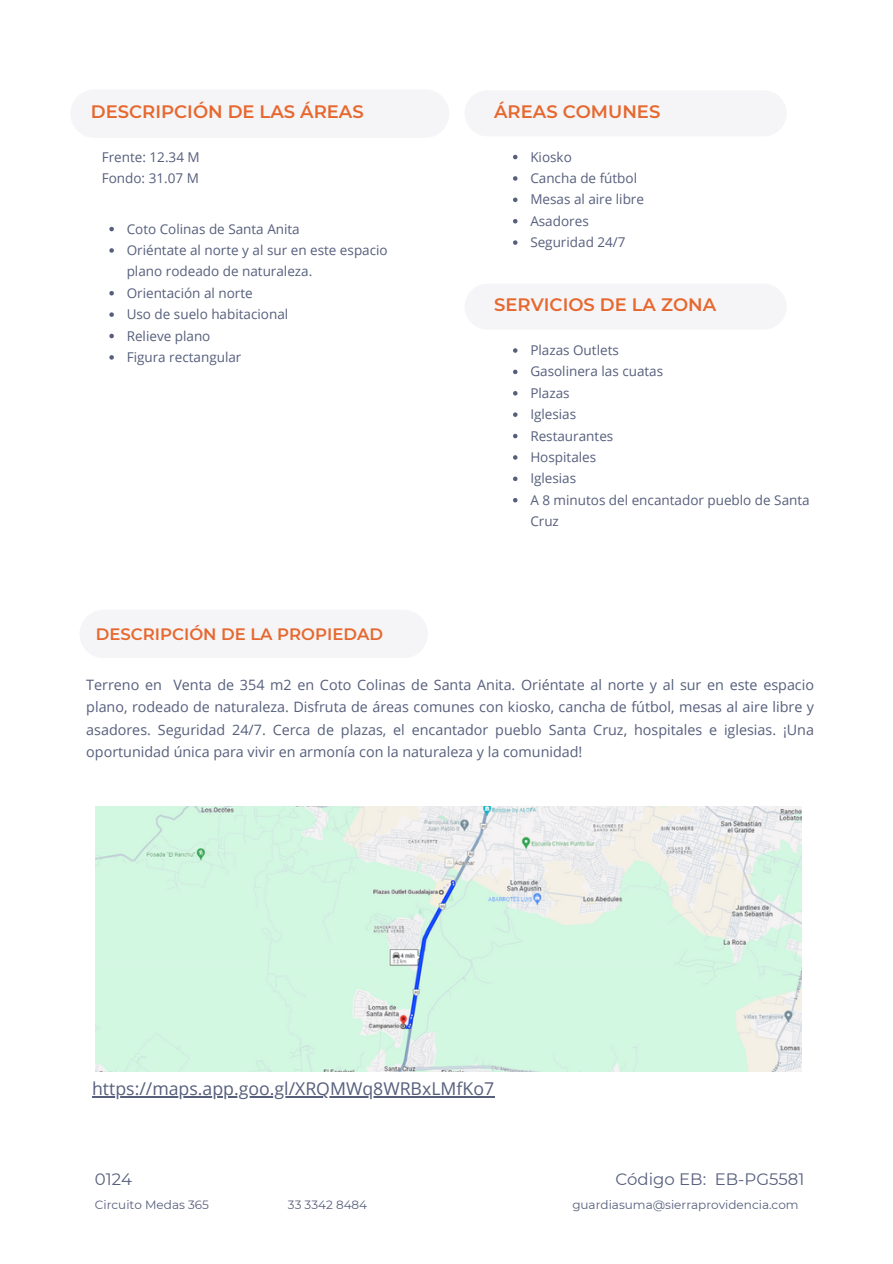
<style>
.page{position:relative;width:893px;height:1264px;background:#fff}
.page>*{position:absolute;margin:0;border:0;box-sizing:border-box;transform-origin:0 0}
.t1{font:600 18px "Montserrat";color:#e6682f}
.t2{font:17.7px "Open Sans";color:#565f7c}
.t3{font:600 16.5px "Montserrat";color:#e6682f}
.t4{font:16.5px "Montserrat";color:#565f7c}
.t5{font:14.25px/22.5px "Open Sans";color:#565f7c;text-align:justify}
.t6{font:13.5px/21.3px "Open Sans";color:#565f7c}
.t7{font:12px "Montserrat";color:#565f7c}
</style>
<div class="page">
<img style="left:95px;top:806px;width:706px;height:264px">
<div style="left:464px;top:283px;width:322px;height:47px;background:#f5f5f7;border-radius:23px"></div>
<div style="left:464px;top:90px;width:322px;height:46px;background:#f5f5f7;border-radius:23px"></div>
<hr style="left:92px;top:1096px;width:402px;height:1px;background:#565f7c">
<svg style="left:109px;top:227px;width:5px;height:4px"></svg>
<svg style="left:109px;top:248px;width:5px;height:5px"></svg>
<svg style="left:109px;top:291px;width:5px;height:4px"></svg>
<svg style="left:109px;top:312px;width:5px;height:5px"></svg>
<svg style="left:109px;top:334px;width:5px;height:4px"></svg>
<svg style="left:109px;top:355px;width:5px;height:4px"></svg>
<svg style="left:513px;top:348px;width:4px;height:5px"></svg>
<svg style="left:513px;top:369px;width:4px;height:5px"></svg>
<svg style="left:513px;top:391px;width:4px;height:4px"></svg>
<svg style="left:513px;top:412px;width:4px;height:5px"></svg>
<svg style="left:513px;top:434px;width:4px;height:4px"></svg>
<svg style="left:513px;top:455px;width:4px;height:4px"></svg>
<svg style="left:513px;top:476px;width:4px;height:5px"></svg>
<svg style="left:513px;top:498px;width:4px;height:4px"></svg>
<svg style="left:513px;top:155px;width:4px;height:4px"></svg>
<svg style="left:513px;top:176px;width:4px;height:5px"></svg>
<svg style="left:513px;top:197px;width:4px;height:5px"></svg>
<svg style="left:513px;top:219px;width:4px;height:4px"></svg>
<svg style="left:513px;top:240px;width:4px;height:5px"></svg>
<p class="t1" style="left:91px;top:101px;width:274px">DESCRIPCIÓN DE LAS ÁREAS</p>
<p class="t6" style="left:102px;top:146px;width:99px">Frente: 12.34 M</p>
<p class="t6" style="left:102px;top:167px;width:98px">Fondo: 31.07 M</p>
<p class="t6" style="left:127px;top:218px;width:175px">Coto Colinas de Santa Anita</p>
<p class="t6" style="left:127px;top:239px;width:262px">Oriéntate al norte y al sur en este espacio plano rodeado de naturaleza.</p>
<p class="t6" style="left:127px;top:282px;width:127px">Orientación al norte</p>
<p class="t6" style="left:127px;top:303px;width:163px">Uso de suelo habitacional</p>
<p class="t6" style="left:127px;top:324px;width:85px">Relieve plano</p>
<p class="t6" style="left:127px;top:346px;width:116px">Figura rectangular</p>
<p class="t1" style="left:494px;top:101px;width:168px">ÁREAS COMUNES</p>
<p class="t6" style="left:530px;top:146px;width:43px">Kiosko</p>
<p class="t6" style="left:530px;top:167px;width:108px">Cancha de fútbol</p>
<p class="t6" style="left:530px;top:188px;width:115px">Mesas al aire libre</p>
<p class="t6" style="left:530px;top:210px;width:60px">Asadores</p>
<p class="t6" style="left:530px;top:231px;width:97px">Seguridad 24/7</p>
<p class="t1" style="left:494px;top:294px;width:223px">SERVICIOS DE LA ZONA</p>
<p class="t6" style="left:530px;top:339px;width:90px">Plazas Outlets</p>
<p class="t6" style="left:530px;top:360px;width:134px">Gasolinera las cuatas</p>
<p class="t6" style="left:530px;top:382px;width:41px">Plazas</p>
<p class="t6" style="left:530px;top:403px;width:47px">Iglesias</p>
<p class="t6" style="left:530px;top:424px;width:84px">Restaurantes</p>
<p class="t6" style="left:530px;top:446px;width:67px">Hospitales</p>
<p class="t6" style="left:530px;top:467px;width:47px">Iglesias</p>
<p class="t6" style="left:530px;top:489px;width:281px">A 8 minutos del encantador pueblo de Santa<br>Cruz</p>
<p class="t3" style="left:96px;top:623px;width:289px">DESCRIPCIÓN DE LA PROPIEDAD</p>
<p class="t5" style="left:86px;top:672px;width:729px">Terreno en Venta de 354 m2 en Coto Colinas de Santa Anita. Oriéntate al norte y al sur en este espacio plano, rodeado de naturaleza. Disfruta de áreas comunes con kiosko, cancha de fútbol, mesas al aire libre y asadores. Seguridad 24/7. Cerca de plazas, el encantador pueblo Santa Cruz, hospitales e iglesias. ¡Una oportunidad única para vivir en armonía con la naturaleza y la comunidad!</p>
<p class="t2" style="left:92px;top:1076px;width:403px">https://maps.app.goo.gl/XRQMWq8WRBxLMfKo7</p>
<p class="t4" style="left:95px;top:1169px;width:39px">0124</p>
<p class="t4" style="left:615px;top:1169px;width:190px">Código EB: EB-PG5581</p>
<p class="t7" style="left:95px;top:1197px;width:116px">Circuito Medas 365</p>
<p class="t7" style="left:288px;top:1197px;width:81px">33 3342 8484</p>
<p class="t7" style="left:572px;top:1197px;width:228px">guardiasuma@sierraprovidencia.com</p>
</div>
